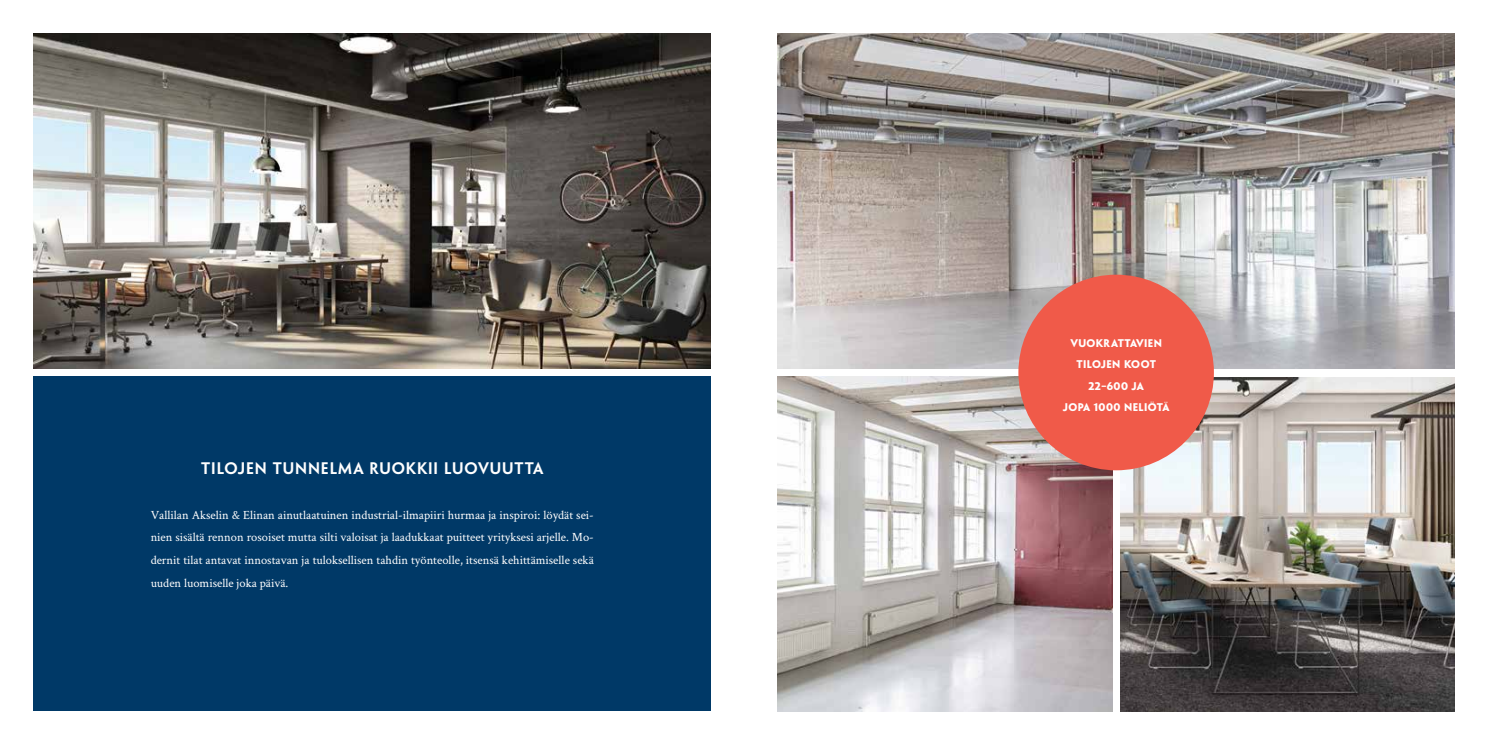
<style>
.page{position:relative;width:1489px;height:745px;background:#fff}
.page>*{position:absolute;margin:0;border:0;box-sizing:border-box;transform-origin:0 0}
.t1{font:600 15px "Penumbra Sans Std";letter-spacing:.06em;color:#fff}
.t2{font:12.5px/22.5px "Crimson Text";color:#fff;text-align:justify}
.t3{font:700 10px/21.2px "Penumbra Sans Std";letter-spacing:.04em;color:#fff;text-align:center}
</style>
<div class="page">
<img style="left:1120px;top:377px;width:334px;height:333px">
<div style="left:34px;top:376px;width:677px;height:334px;background:#003967"></div>
<img style="left:34px;top:34px;width:677px;height:334px">
<img style="left:777px;top:34px;width:677px;height:334px">
<img style="left:777px;top:376px;width:335px;height:334px">
<div style="left:1018px;top:274px;width:195px;height:196px;background:#f05a49;border-radius:50%"></div>
<p class="t1" style="left:201px;top:458px;width:344px">TILOJEN TUNNELMA RUOKKII LUOVUUTTA</p>
<p class="t2" style="left:151px;top:503px;width:444px">Vallilan Akselin &amp; Elinan ainutlaatuinen industrial-ilmapiiri hurmaa ja inspiroi: löydät sei&shy;nien sisältä rennon rosoiset mutta silti valoisat ja laadukkaat puitteet yrityksesi arjelle. Mo&shy;dernit tilat antavat innostavan ja tuloksellisen tahdin työnteolle, itsensä kehittämiselle sekä uuden luomiselle joka päivä.</p>
<p class="t3" style="left:1062px;top:332px;width:108px">VUOKRATTAVIEN<br>TILOJEN KOOT<br>22–600 JA<br>JOPA 1000 NELIÖTÄ</p>
</div>
